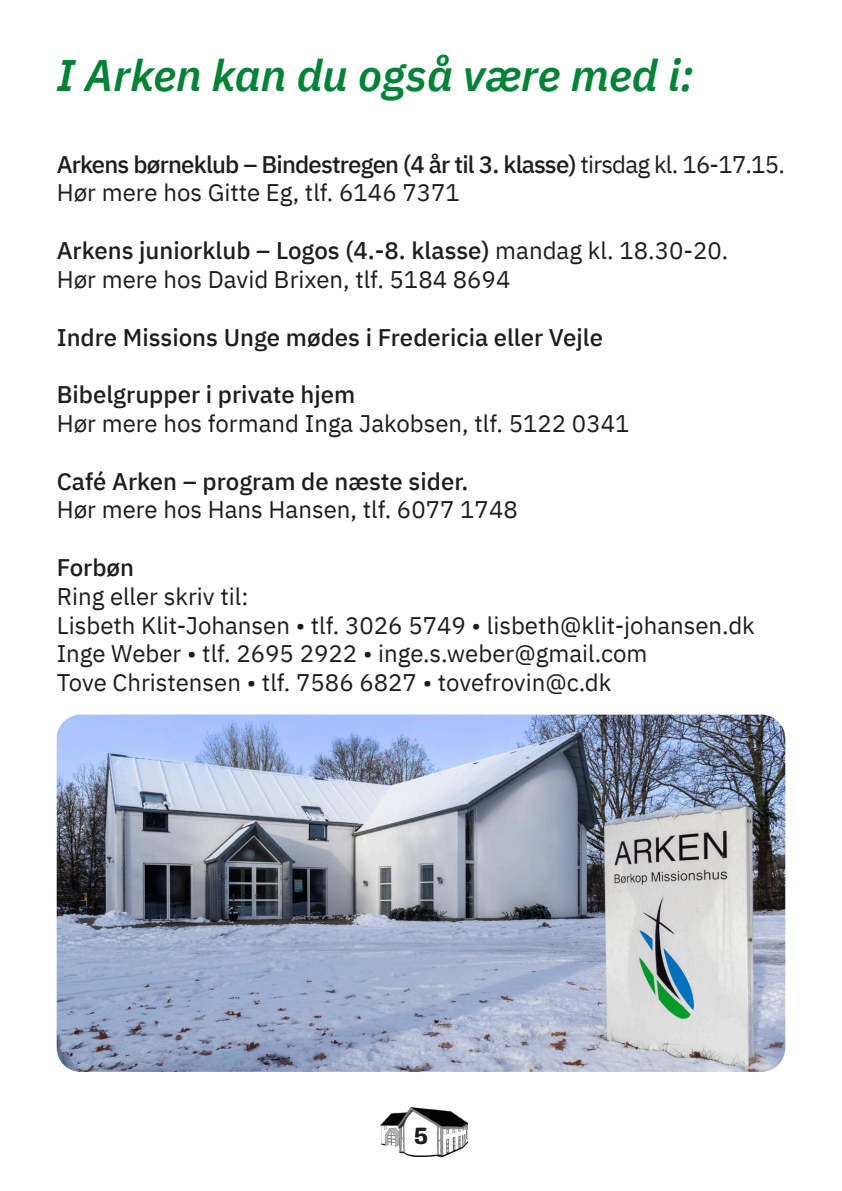
<style>
.page{position:relative;width:842px;height:1191px;background:#fff}
.page>*{position:absolute;margin:0;border:0;box-sizing:border-box;transform-origin:0 0}
.t1{font:italic 600 44px "IBM Plex Sans";color:#008237}
.t2{font:24px/28.8px "IBM Plex Sans";color:#1d1d1b}
.t3{font:500 24px "IBM Plex Sans";color:#1d1d1b}
.t4{font:700 24px "Aglet Slab";color:#1d1d1b}
.s1{font-weight:500}
</style>
<div class="page">
<img style="left:380px;top:1107px;width:87px;height:50px">
<img style="left:57px;top:714px;width:728px;height:357px">
<h1 class="t1" style="left:57px;top:41px;width:639px">I Arken kan du også være med i:</h1>
<p class="t2" style="left:57px;top:148px;width:730px"><span class="s1">Arkens børneklub – Bindestregen (4 år til 3. klasse)</span> tirsdag kl. 16-17.15.<br>Hør mere hos Gitte Eg, tlf. 6146 7371</p>
<p class="t2" style="left:57px;top:234px;width:673px"><span class="s1">Arkens juniorklub – Logos (4.-8. klasse)</span> mandag kl. 18.30-20.<br>Hør mere hos David Brixen, tlf. 5184 8694</p>
<p class="t3" style="left:57px;top:318px;width:548px">Indre Missions Unge mødes i Fredericia eller Vejle</p>
<p class="t3" style="left:57px;top:376px;width:300px">Bibelgrupper i private hjem</p>
<p class="t2" style="left:57px;top:407px;width:574px">Hør mere hos formand Inga Jakobsen, tlf. 5122 0341</p>
<p class="t3" style="left:57px;top:462px;width:413px">Café Arken – program de næste sider.</p>
<p class="t2" style="left:57px;top:493px;width:463px">Hør mere hos Hans Hansen, tlf. 6077 1748</p>
<p class="t3" style="left:57px;top:549px;width:79px">Forbøn</p>
<p class="t2" style="left:57px;top:580px;width:700px">Ring eller skriv til:<br>Lisbeth Klit-Johansen • tlf. 3026 5749 • lisbeth@klit-johansen.dk Inge Weber • tlf. 2695 2922 • inge.s.weber@gmail.com<br>Tove Christensen • tlf. 7586 6827 • tovefrovin@c.dk</p>
<p class="t4" style="left:414px;top:1121px;width:15px">5</p>
</div>
